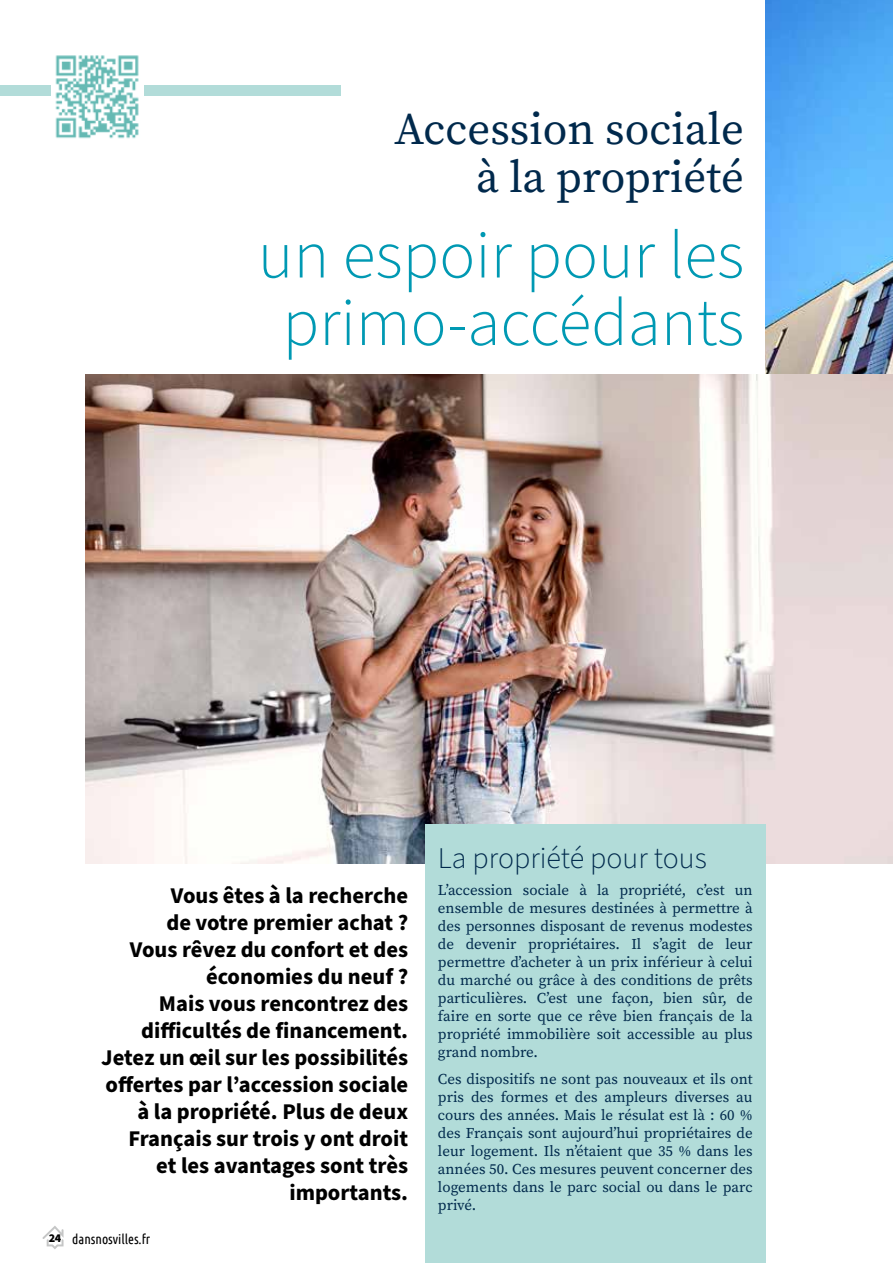
<style>
.page{position:relative;width:893px;height:1263px;background:#fff}
.page>*{position:absolute;margin:0;border:0;box-sizing:border-box;transform-origin:0 0}
.t1{font:300 67.5px/67.5px "Source Sans Pro";color:#0099b3;text-align:center}
.t2{font:45px/48px "Source Serif Variable";color:#00294c;text-align:right}
.t3{font:300 30px "Source Sans Pro";color:#00294c}
.t4{font:700 22.5px/27px "Source Sans Pro";color:#000;text-align:right}
.t5{font:15px/18px "Source Serif Variable";color:#00294c;text-align:justify}
.t6{font:13.5px "Ubuntu Condensed";color:#000}
.s1{font-family:"Source Sans Pro";font-weight:900;font-size:12px}
</style>
<div class="page">
<svg style="left:42px;top:1226px;width:22px;height:23px"></svg>
<div style="left:0;top:86px;width:340px;height:10px;background:#b2dcd9"></div>
<img style="left:51px;top:55px;width:93px;height:84px">
<img style="left:765px;top:0;width:128px;height:374px">
<img style="left:85px;top:374px;width:808px;height:489px">
<div style="left:425px;top:825px;width:340px;height:438px;background:#b2dcd9"></div>
<h2 class="t2" style="left:394px;top:105px;width:351px">Accession sociale à la propriété</h2>
<h1 class="t1" style="left:258px;top:223px;width:488px">un espoir pour les primo-accédants</h1>
<p class="t4" style="left:101px;top:883px;width:308px">Vous êtes à la recherche<br>de votre premier achat ?<br>Vous rêvez du confort et des économies du neuf ?<br>Mais vous rencontrez des difficultés de financement.<br>Jetez un œil sur les possibilités offertes par l’accession sociale à la propriété. Plus de deux<br>Français sur trois y ont droit<br>et les avantages sont très importants.</p>
<p class="t6" style="left:49px;top:1230px;width:103px"><span class="s1">24</span> dansnosvilles.fr</p>
<h3 class="t3" style="left:438px;top:838px;width:270px">La propriété pour tous</h3>
<p class="t5" style="left:438px;top:881px;width:316px">L’accession sociale à la propriété, c’est un ensemble de mesures destinées à permettre à des personnes disposant de revenus modestes de devenir propriétaires. Il s’agit de leur permettre d’acheter à un prix inférieur à celui du marché ou grâce à des conditions de prêts particulières. C’est une façon, bien sûr, de faire en sorte que ce rêve bien français de la propriété immobilière soit accessible au plus grand nombre.</p>
<p class="t5" style="left:438px;top:1069px;width:316px">Ces dispositifs ne sont pas nouveaux et ils ont pris des formes et des ampleurs diverses au cours des années. Mais le résulat est là : 60 % des Français sont aujourd’hui propriétaires de leur logement. Ils n’étaient que 35 % dans les années 50. Ces mesures peuvent concerner des logements dans le parc social ou dans le parc privé.</p>
</div>
